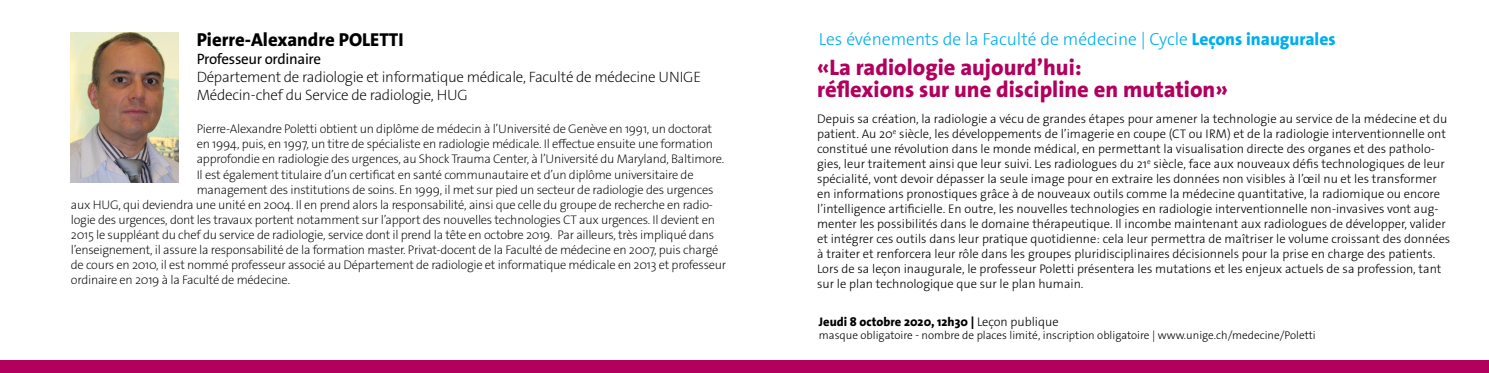
<style>
.page{position:relative;width:1489px;height:373px;background:#fff}
.page>*{position:absolute;margin:0;border:0;box-sizing:border-box;transform-origin:0 0}
.t1{font:800 22.5px/22.5px "The Sans Os F";color:#b1005d}
.t2{font:800 18.75px "The Sans Os F";color:#000}
.t3{font:300 17.5px "The Sans Os F";color:#00aeef}
.t4{font:200 15px/18px "The Sans Os F";letter-spacing:-.02em;color:#000}
.t5{font:15px "The Sans Os F";letter-spacing:-.02em;color:#000}
.t6{font:300 12.5px/15px "The Sans Os F";color:#000}
.t7{font:200 12.5px "The Sans Os F";letter-spacing:-.02em;color:#000}
.t8{font:800 12.5px "The Sans Os F";color:#000}
.t9{font:300 11.25px "The Sans Os F";color:#000}
.s1{font-weight:800}
.s2{font-weight:300}
</style>
<div class="page">
<div style="left:0;top:360px;width:1488px;height:12px;background:#b1005d"></div>
<img style="left:71px;top:33px;width:108px;height:149px">
<h2 class="t2" style="left:197px;top:28px;width:208px">Pierre-Alexandre POLETTI</h2>
<h3 class="t3" style="left:819px;top:28px;width:518px">Les événements de la Faculté de médecine | Cycle <span class="s1">Leçons inaugurales</span></h3>
<p class="t5" style="left:197px;top:49px;width:126px">Professeur ordinaire</p>
<p class="t4" style="left:197px;top:68px;width:505px">Département de radiologie et informatique médicale, Faculté de médecine UNIGE<br>Médecin-chef du Service de radiologie, HUG</p>
<p class="t7" style="left:197px;top:121px;width:517px">Pierre-Alexandre Poletti obtient un diplôme de médecin à l’Université de Genève en 1991, un doctorat</p>
<p class="t7" style="left:197px;top:136px;width:517px">en 1994, puis, en 1997, un titre de spécialiste en radiologie médicale. Il effectue ensuite une formation</p>
<p class="t7" style="left:197px;top:151px;width:529px">approfondie en radiologie des urgences, au Shock Trauma Center, à l’Université du Maryland, Baltimore.</p>
<p class="t7" style="left:197px;top:166px;width:498px">Il est également titulaire d’un certificat en santé communautaire et d’un diplôme universitaire de</p>
<p class="t7" style="left:197px;top:181px;width:518px">management des institutions de soins. En 1999, il met sur pied un secteur de radiologie des urgences</p>
<p class="t7" style="left:71px;top:196px;width:643px">aux HUG, qui deviendra une unité en 2004. Il en prend alors la responsabilité, ainsi que celle du groupe de recherche en radio-</p>
<p class="t7" style="left:71px;top:211px;width:645px">logie des urgences, dont les travaux portent notamment sur l’apport des nouvelles technologies CT aux urgences. Il devient en</p>
<p class="t7" style="left:71px;top:226px;width:644px">2015 le suppléant du chef du service de radiologie, service dont il prend la tête en octobre 2019. Par ailleurs, très impliqué dans</p>
<p class="t7" style="left:71px;top:241px;width:649px">l’enseignement, il assure la responsabilité de la formation master. Privat-docent de la Faculté de médecine en 2007, puis chargé</p>
<p class="t7" style="left:71px;top:256px;width:657px">de cours en 2010, il est nommé professeur associé au Département de radiologie et informatique médicale en 2013 et professeur</p>
<p class="t7" style="left:71px;top:271px;width:221px">ordinaire en 2019 à la Faculté de médecine.</p>
<p class="t8" style="left:819px;top:313px;width:241px">Jeudi 8 octobre 2020, 12h30 | <span class="s2">Leçon publique</span></p>
<p class="t9" style="left:819px;top:327px;width:498px">masque obligatoire - nombre de places limité, inscription obligatoire | www.unige.ch/medecine/Poletti</p>
<h1 class="t1" style="left:817px;top:56px;width:412px">«La radiologie aujourd’hui:<br>réflexions sur une discipline en mutation»</h1>
<p class="t6" style="left:817px;top:111px;width:634px">Depuis sa création, la radiologie a vécu de grandes étapes pour amener la technologie au service de la médecine et du patient. Au 20<sup>e</sup> siècle, les développements de l’imagerie en coupe (CT ou IRM) et de la radiologie interventionnelle ont constitué une révolution dans le monde médical, en permettant la visualisation directe des organes et des patholo&shy;gies, leur traitement ainsi que leur suivi. Les radiologues du 21<sup>e</sup> siècle, face aux nouveaux défis technologiques de leur spécialité, vont devoir dépasser la seule image pour en extraire les données non visibles à l’œil nu et les transformer en informations pronostiques grâce à de nouveaux outils comme la médecine quantitative, la radiomique ou encore l’intelligence artificielle. En outre, les nouvelles technologies en radiologie interventionnelle non-invasives vont aug&shy;menter les possibilités dans le domaine thérapeutique. Il incombe maintenant aux radiologues de développer, valider et intégrer ces outils dans leur pratique quotidienne: cela leur permettra de maîtriser le volume croissant des données à traiter et renforcera leur rôle dans les groupes pluridisciplinaires décisionnels pour la prise en charge des patients.<br>Lors de sa leçon inaugurale, le professeur Poletti présentera les mutations et les enjeux actuels de sa profession, tant sur le plan technologique que sur le plan humain.</p>
</div>
